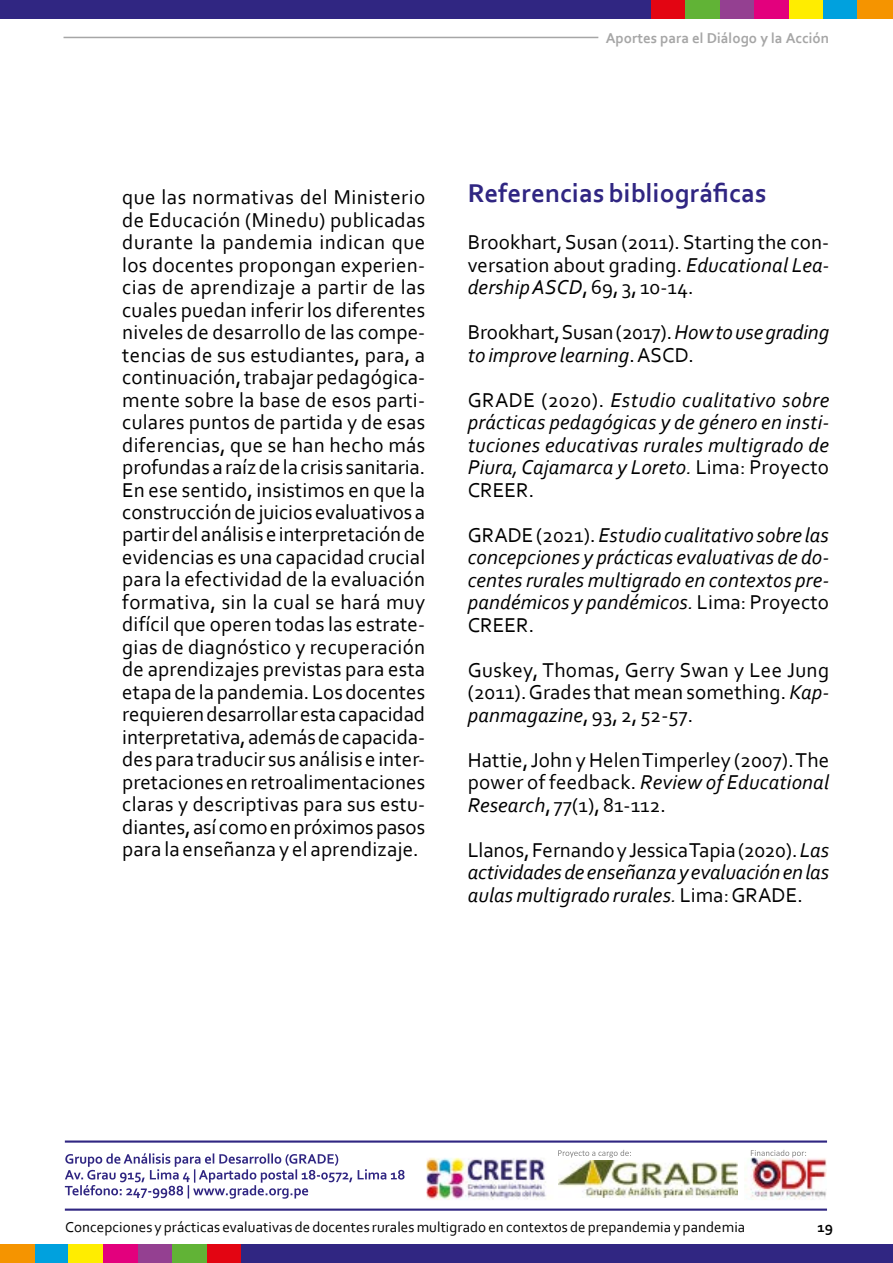
<style>
.page{position:relative;width:893px;height:1263px;background:#fff}
.page>*{position:absolute;margin:0;border:0;box-sizing:border-box;transform-origin:0 0}
.t1{font:700 27px "Corbel";letter-spacing:.005em;color:#302682}
.t2{font:21px/22.5px "Corbel";letter-spacing:.005em;color:#000;text-align:justify}
.t3{font:italic 21px/22.5px "Corbel";letter-spacing:.005em;color:#000;text-align:justify}
.t4{font:15px "Corbel";letter-spacing:.005em;color:#000}
.t5{font:700 15px "Corbel";color:#a6a6a6}
.t6{font:700 15px "Corbel";color:#000}
.s1{font-style:italic}
.s2{font-style:normal}
</style>
<div class="page">
<div style="left:34px;top:1245px;width:35px;height:18px;background:#00a1de"></div>
<div style="left:69px;top:1244px;width:34px;height:19px;background:#ffed00"></div>
<div style="left:103px;top:1244px;width:35px;height:19px;background:#e3007d"></div>
<div style="left:138px;top:1245px;width:35px;height:18px;background:#944091"></div>
<div style="left:173px;top:1245px;width:34px;height:18px;background:#61b336"></div>
<div style="left:207px;top:1245px;width:35px;height:18px;background:#e30512"></div>
<hr style="left:65px;top:1208px;width:762px;height:3px;background:#302682">
<hr style="left:65px;top:1140px;width:762px;height:2px;background:#302682">
<svg style="left:65px;top:1153px;width:340px;height:46px"></svg>
<img style="left:426px;top:1158px;width:401px;height:42px">
<svg style="left:558px;top:1150px;width:73px;height:7px"></svg>
<svg style="left:751px;top:1150px;width:55px;height:7px"></svg>
<img style="left:558px;top:1160px;width:180px;height:38px">
<div style="left:823px;top:0;width:35px;height:18px;background:#00a1de"></div>
<div style="left:789px;top:0;width:34px;height:18px;background:#ffed00"></div>
<div style="left:754px;top:0;width:35px;height:18px;background:#e3007d"></div>
<div style="left:719px;top:0;width:35px;height:18px;background:#944091"></div>
<div style="left:685px;top:0;width:34px;height:18px;background:#61b336"></div>
<div style="left:650px;top:0;width:35px;height:18px;background:#e30512"></div>
<hr style="left:64px;top:37px;width:534px;height:1px;background:#a6a6a6">
<div style="left:0;top:1245px;width:35px;height:18px;background:#f59400"></div>
<div style="left:242px;top:1245px;width:651px;height:18px;background:#302682"></div>
<div style="left:858px;top:0;width:35px;height:18px;background:#f59400"></div>
<div style="left:0;top:0;width:650px;height:18px;background:#302682"></div>
<p class="t5" style="left:606px;top:29px;width:225px">Aportes para el Diálogo y la Acción</p>
<p class="t2" style="left:122px;top:185px;width:305px">que las normativas del Ministerio de Educación (Minedu) publicadas durante la pandemia indican que los docentes propongan experien&shy;cias de aprendizaje a partir de las cuales puedan inferir los diferentes niveles de desarrollo de las compe&shy;tencias de sus estudiantes, para, a continuación, trabajar pedagógica&shy;mente sobre la base de esos parti&shy;culares puntos de partida y de esas diferencias, que se han hecho más profundas a raíz de la crisis sanitaria.<br>En ese sentido, insistimos en que la construcción de juicios evaluativos a partir del análisis e interpretación de evidencias es una capacidad crucial para la efectividad de la evaluación formativa, sin la cual se hará muy difícil que operen todas las estrate&shy;gias de diagnóstico y recuperación de aprendizajes previstas para esta etapa de la pandemia. Los docentes requieren desarrollar esta capacidad interpretativa, además de capacida&shy;des para traducir sus análisis e inter&shy;pretaciones en retroalimentaciones claras y descriptivas para sus estu&shy;diantes, así como en próximos pasos para la enseñanza y el aprendizaje.</p>
<p class="t1" style="left:468px;top:176px;width:300px">Referencias bibliográficas</p>
<p class="t2" style="left:468px;top:230px;width:363px">Brookhart, Susan (2011). Starting the con&shy;versation about grading. <span class="s1">Educational Lea&shy;dership ASCD</span>, 69, 3, 10-14.</p>
<p class="t3" style="left:468px;top:320px;width:363px"><span class="s2">Brookhart, Susan (2017).</span> How to use grading to improve learning<span class="s2">. ASCD.</span></p>
<p class="t3" style="left:468px;top:388px;width:363px"><span class="s2">GRADE (2020).</span> Estudio cualitativo sobre prácticas pedagógicas y de género en insti&shy;tuciones educativas rurales multigrado de Piura, Cajamarca y Loreto. <span class="s2">Lima: Proyecto CREER.</span></p>
<p class="t3" style="left:468px;top:523px;width:363px"><span class="s2">GRADE (2021).</span> Estudio cualitativo sobre las concepciones y prácticas evaluativas de do&shy;centes rurales multigrado en contextos pre&shy;pandémicos y pandémicos. <span class="s2">Lima: Proyecto CREER.</span></p>
<p class="t2" style="left:468px;top:658px;width:363px">Guskey, Thomas, Gerry Swan y Lee Jung (2011). Grades that mean something. <span class="s1">Kap&shy;panmagazine</span>, 93, 2, 52-57.</p>
<p class="t2" style="left:468px;top:748px;width:363px">Hattie, John y Helen Timperley (2007). The power of feedback. <span class="s1">Review of Educational Research</span>, 77(1), 81-112.</p>
<p class="t3" style="left:468px;top:838px;width:363px"><span class="s2">Llanos, Fernando y Jessica Tapia (2020).</span> Las actividades de enseñanza y evaluación en las aulas multigrado rurales. <span class="s2">Lima: GRADE.</span></p>
<p class="t4" style="left:65px;top:1217px;width:681px">Concepciones y prácticas evaluativas de docentes rurales multigrado en contextos de prepandemia y pandemia</p>
<p class="t6" style="left:817px;top:1217px;width:17px">19</p>
</div>
